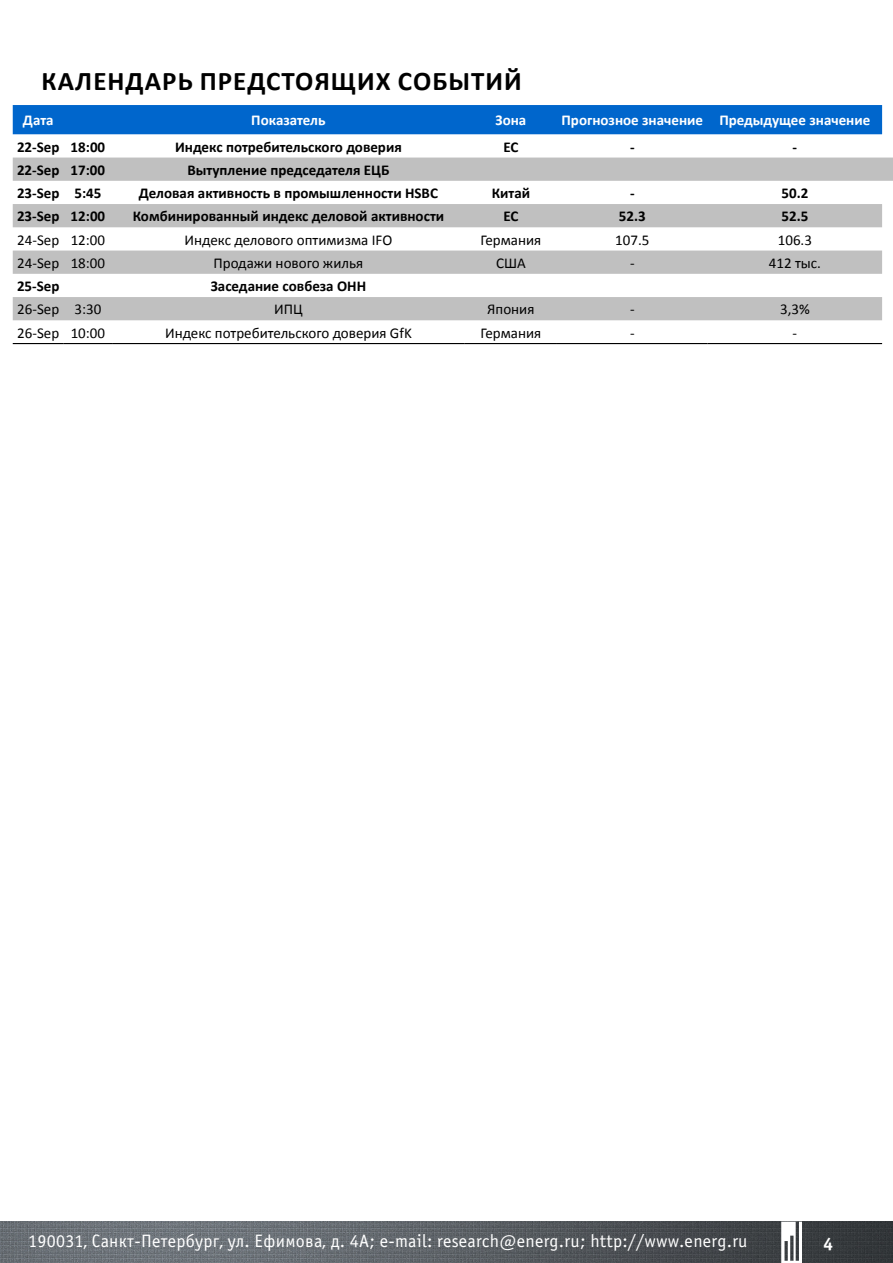
<style>
.page{position:relative;width:893px;height:1263px;background:#fff}
.page>*{position:absolute;margin:0;border:0;box-sizing:border-box;transform-origin:0 0}
.t1{font:700 27px "Calibri";color:#000}
.t2{font:18px "Officina Sans C";letter-spacing:.015em;color:#fff}
.t3{font:700 18px "Officina Sans C";color:#fff}
.t4{font:700 15px "Calibri";color:#000}
.t5{font:15px "Calibri";color:#000}
.t6{font:700 15px "Calibri";color:#fff}
</style>
<div class="page">
<div style="left:13px;top:105px;width:869px;height:29px;background:#06c"></div>
<svg style="left:13px;top:134px;width:880px;height:211px"></svg>
<svg style="left:13px;top:158px;width:880px;height:162px;fill:#c0c0c0"></svg>
<hr style="left:13px;top:343px;width:51px;height:1px;background:#000">
<hr style="left:64px;top:343px;width:48px;height:1px;background:#000">
<hr style="left:112px;top:343px;width:353px;height:1px;background:#000">
<hr style="left:465px;top:343px;width:92px;height:1px;background:#000">
<hr style="left:557px;top:343px;width:151px;height:1px;background:#000">
<hr style="left:708px;top:343px;width:174px;height:1px;background:#000">
<img style="left:0;top:1221px;width:893px;height:42px">
<svg style="left:781px;top:1221px;width:21px;height:42px"></svg>
<h1 class="t1" style="left:42px;top:64px;width:34px">Календарь</h1>
<h1 class="t1" style="left:200px;top:64px;width:17px">предстоя</h1>
<h1 class="t1" style="left:331px;top:64px;width:86px">щих событий</h1>
<p class="t6" style="left:23px;top:111px;width:32px">Дата</p>
<p class="t6" style="left:251px;top:111px;width:76px">Показатель</p>
<p class="t6" style="left:495px;top:111px;width:32px">Зона</p>
<p class="t6" style="left:561px;top:111px;width:310px">Прогнозное значение Предыдущее значение</p>
<p class="t4" style="left:17px;top:137px;width:90px">22-Sep 18:00</p>
<p class="t4" style="left:175px;top:137px;width:228px">Индекс потребительского доверия</p>
<p class="t4" style="left:503px;top:137px;width:16px">ЕС</p>
<p class="t4" style="left:630px;top:137px;width:6px">-</p>
<p class="t4" style="left:793px;top:137px;width:6px">-</p>
<p class="t4" style="left:17px;top:160px;width:90px">22-Sep 17:00</p>
<p class="t4" style="left:187px;top:160px;width:203px">Вытупление председателя ЕЦБ</p>
<p class="t4" style="left:17px;top:183px;width:86px">23-Sep 5:45</p>
<p class="t4" style="left:139px;top:183px;width:301px">Деловая активность в промышленности HSBC</p>
<p class="t4" style="left:492px;top:183px;width:40px">Китай</p>
<p class="t4" style="left:630px;top:183px;width:6px">-</p>
<p class="t4" style="left:781px;top:183px;width:28px">50.2</p>
<p class="t4" style="left:17px;top:207px;width:90px">23-Sep 12:00</p>
<p class="t4" style="left:133px;top:207px;width:313px">Комбинированный индекс деловой активности</p>
<p class="t4" style="left:503px;top:207px;width:16px">ЕС</p>
<p class="t4" style="left:619px;top:207px;width:28px">52.3</p>
<p class="t4" style="left:781px;top:207px;width:28px">52.5</p>
<p class="t5" style="left:17px;top:230px;width:89px">24-Sep 12:00</p>
<p class="t5" style="left:185px;top:230px;width:209px">Индекс делового оптимизма IFO</p>
<p class="t5" style="left:480px;top:230px;width:62px">Германия</p>
<p class="t5" style="left:615px;top:230px;width:36px">107.5</p>
<p class="t5" style="left:778px;top:230px;width:36px">106.3</p>
<p class="t5" style="left:17px;top:253px;width:89px">24-Sep 18:00</p>
<p class="t5" style="left:214px;top:253px;width:151px">Продажи нового жилья</p>
<p class="t5" style="left:496px;top:253px;width:31px">США</p>
<p class="t5" style="left:630px;top:253px;width:6px">-</p>
<p class="t5" style="left:769px;top:253px;width:54px">412 тыс.</p>
<p class="t4" style="left:17px;top:276px;width:44px">25-Sep</p>
<p class="t4" style="left:211px;top:276px;width:157px">Заседание совбеза ОНН</p>
<p class="t5" style="left:17px;top:300px;width:86px">26-Sep 3:30</p>
<p class="t5" style="left:274px;top:300px;width:30px">ИПЦ</p>
<p class="t5" style="left:487px;top:300px;width:49px">Япония</p>
<p class="t5" style="left:630px;top:300px;width:6px">-</p>
<p class="t5" style="left:780px;top:300px;width:31px">3,3%</p>
<p class="t5" style="left:17px;top:323px;width:89px">26-Sep 10:00</p>
<p class="t5" style="left:165px;top:323px;width:248px">Индекс потребительского доверия GfK</p>
<p class="t5" style="left:480px;top:323px;width:62px">Германия</p>
<p class="t5" style="left:630px;top:323px;width:6px">-</p>
<p class="t5" style="left:793px;top:323px;width:6px">-</p>
<p class="t2" style="left:28px;top:1231px;width:721px">190031, Санкт-Петербург, ул. Ефимова, д. 4А; e-mail: research@energ.ru; http://www.energ.ru</p>
<p class="t3" style="left:823px;top:1234px;width:12px">4</p>
<p class="t3" style="left:822px;top:1236px;width:12px">4</p>
</div>
